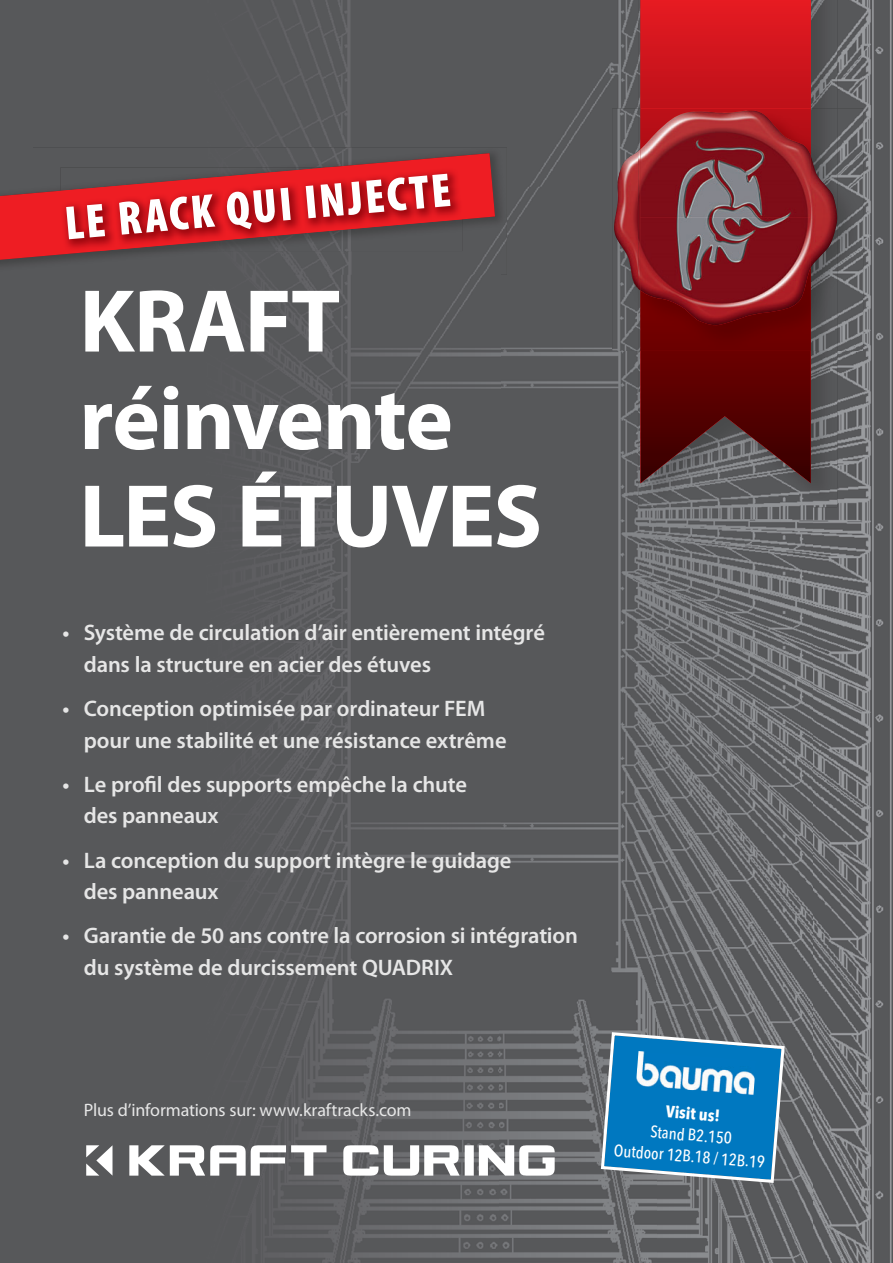
<style>
.page{position:relative;width:893px;height:1263px;background:#fff}
.page>*{position:absolute;margin:0;border:0;box-sizing:border-box;transform-origin:0 0}
.t1{font:700 90px/97.5px "Myriad Pro";letter-spacing:-.015em;color:#fff}
.t2{font:900 condensed 48px "Myriad Pro";color:#fff}
.t3{font:600 22.5px/31.5px "Myriad Pro";letter-spacing:-.005em;color:#e6e6e6}
.t4{font:18px "Myriad Pro";letter-spacing:-.01em;color:#e6e6e6}
.t5{font:500 16.5px/21.3px "Avenir Next Condensed";color:#fff;text-align:center}
.t6{font:700 16.5px "Avenir Next Condensed";color:#fff}
</style>
<div class="page">
<img style="left:813px;top:0;width:80px;height:1263px">
<div style="left:33px;top:0;width:605px;height:187px;background:#57585a"></div>
<div style="left:0;top:0;width:33px;height:147px;background:#57585a"></div>
<img style="left:501px;top:187px;width:155px;height:1076px">
<img style="left:0;top:275px;width:501px;height:988px">
<img style="left:656px;top:507px;width:157px;height:756px">
<img style="left:638px;top:0;width:199px;height:507px">
<svg style="left:640px;top:0;width:171px;height:483px;background:#90171b"></svg>
<img style="left:612px;top:109px;width:251px;height:242px">
<img style="left:638px;top:109px;width:200px;height:242px">
<img style="left:640px;top:109px;width:171px;height:242px">
<img style="left:614px;top:151px;width:24px;height:138px">
<img style="left:638px;top:149px;width:2px;height:141px">
<img style="left:811px;top:156px;width:26px;height:112px">
<img style="left:640px;top:111px;width:171px;height:214px">
<svg style="left:129px;top:1145px;width:197px;height:30px"></svg>
<div style="left:465px;top:1145px;width:9px;height:30px;background:#fff"></div>
<svg style="left:343px;top:1145px;width:35px;height:30px"></svg>
<svg style="left:384px;top:1145px;width:76px;height:30px"></svg>
<svg style="left:479px;top:1145px;width:76px;height:30px"></svg>
<svg style="left:86px;top:1145px;width:26px;height:30px"></svg>
<img style="left:0;top:147px;width:507px;height:128px">
<svg style="left:0;top:153px;width:495px;height:110px;background:#854447"></svg>
<img style="left:60px;top:167px;width:402px;height:84px">
<svg style="left:599px;top:1030px;width:187px;height:154px;background:#2a7fb2"></svg>
<img style="left:636px;top:1051px;width:120px;height:44px">
<h2 class="t2" style="left:62px;top:195px;width:389px;rotate:-5deg">LE RACK QUI INJECTE</h2>
<h1 class="t1" style="left:79px;top:272px;width:464px">KRAFT réinvente<br>LES ÉTUVES</h1>
<p class="t3" style="left:84px;top:619px;width:463px;text-indent:-21px">• Système de circulation d’air entièrement intégré dans la structure en acier des étuves</p>
<p class="t3" style="left:84px;top:695px;width:424px;text-indent:-21px">• Conception optimisée par ordinateur FEM pour une stabilité et une résistance extrême</p>
<p class="t3" style="left:84px;top:770px;width:385px;text-indent:-21px">• Le profil des supports empêche la chute des panneaux</p>
<p class="t3" style="left:84px;top:846px;width:429px;text-indent:-21px">• La conception du support intègre le guidage des panneaux</p>
<p class="t3" style="left:84px;top:922px;width:496px;text-indent:-21px">• Garantie de 50 ans contre la corrosion si intégration du système de durcissement QUADRIX</p>
<p class="t4" style="left:84px;top:1099px;width:329px">Plus d’informations sur: www.kraftracks.com</p>
<p class="t6" style="left:667px;top:1102px;width:56px;rotate:5deg">Visit us!</p>
<p class="t5" style="left:617px;top:1119px;width:153px;rotate:5deg">Stand B2.150<br>Outdoor 12B.18 / 12B.19</p>
</div>
